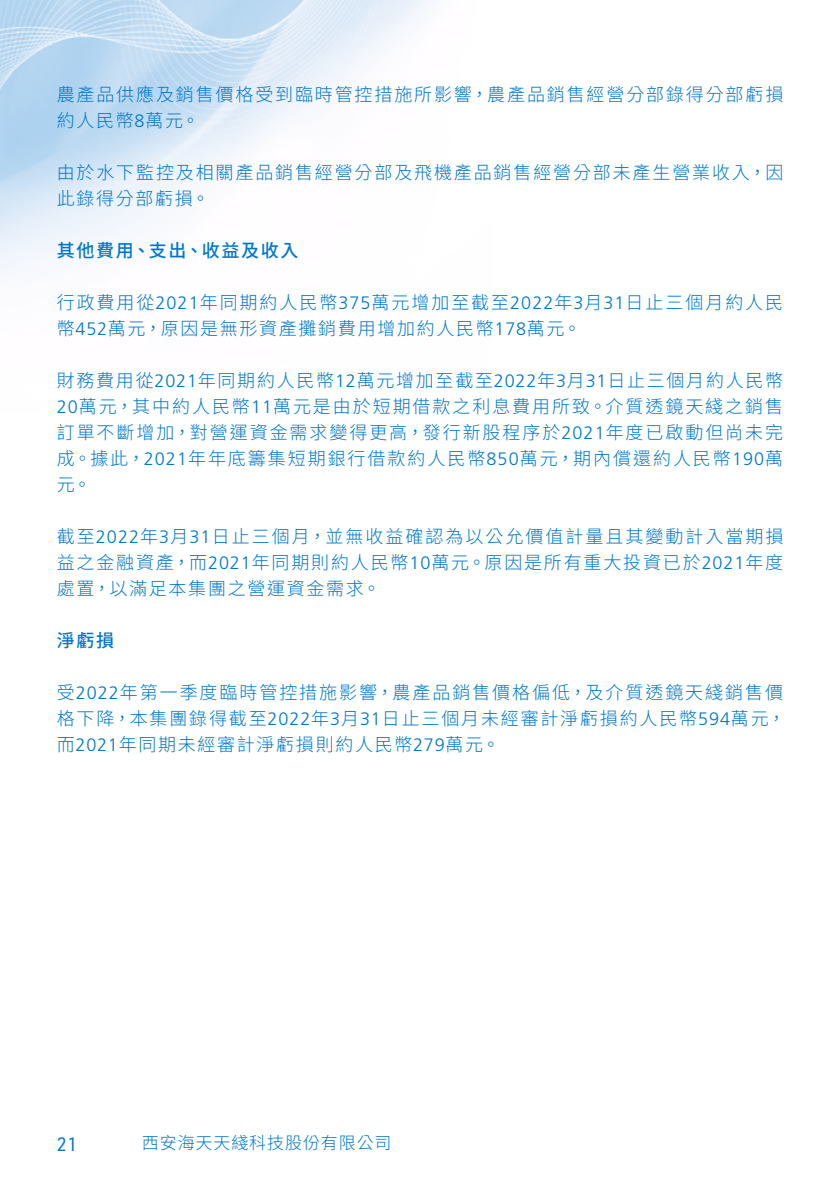
<style>
.page{position:relative;width:840px;height:1191px;background:#fff}
.page>*{position:absolute;margin:0;border:0;box-sizing:border-box;transform-origin:0 0}
.t1{font:19px "URWDIN";color:#0076c8}
.Body_Text{font:300 18px/26px "Source Han Sans TC";letter-spacing:.1em;color:#0076c8}
.Heading_2{font:500 18px "Source Han Sans TC";letter-spacing:.095em;color:#0076c8}
.t2{font:300 17px "Source Han Sans TC";letter-spacing:.05em;color:#0076c8}
.s1{font-family:"Frutiger LT Std"}
</style>
<div class="page">
<img style="left:0;top:0;width:433px;height:273px">
<p class="Body_Text" style="left:57px;top:82px;width:727px">農產品供應及銷售價格受到臨時管控措施所影響，農產品銷售經營分部錄得分部虧損約人民幣<span class="s1">8</span>萬元。</p>
<p class="Body_Text" style="left:57px;top:160px;width:727px">由於水下監控及相關產品銷售經營分部及飛機產品銷售經營分部未產生營業收入，因此錄得分部虧損。</p>
<p class="Heading_2" style="left:57px;top:240px;width:243px">其他費用、支出、收益及收入</p>
<p class="Body_Text" style="left:57px;top:290px;width:727px">行政費用從<span class="s1">2021</span>年同期約人民幣<span class="s1">375</span>萬元增加至截至<span class="s1">2022</span>年<span class="s1">3</span>月<span class="s1">31</span>日止三個月約人民幣<span class="s1">452</span>萬元，原因是無形資產攤銷費用增加約人民幣<span class="s1">178</span>萬元。</p>
<p class="Body_Text" style="left:57px;top:368px;width:727px;text-align:justify">財務費用從<span class="s1">2021</span>年同期約人民幣<span class="s1">12</span>萬元增加至截至<span class="s1">2022</span>年<span class="s1">3</span>月<span class="s1">31</span>日止三個月約人民幣<span class="s1">20</span>萬元，其中約人民幣<span class="s1">11</span>萬元是由於短期借款之利息費用所致。介質透鏡天綫之銷售訂單不斷增加，對營運資金需求變得更高，發行新股程序於<span class="s1">2021</span>年度已啟動但尚未完成。據此，<span class="s1">2021</span>年年底籌集短期銀行借款約人民幣<span class="s1">850</span>萬元，期內償還約人民幣<span class="s1">190</span>萬元。</p>
<p class="Body_Text" style="left:57px;top:524px;width:727px;text-align:justify">截至<span class="s1">2022</span>年<span class="s1">3</span>月<span class="s1">31</span>日止三個月，並無收益確認為以公允價值計量且其變動計入當期損益之金融資產，而<span class="s1">2021</span>年同期則約人民幣<span class="s1">10</span>萬元。原因是所有重大投資已於<span class="s1">2021</span>年度處置，以滿足本集團之營運資金需求。</p>
<p class="Heading_2" style="left:57px;top:630px;width:59px">淨虧損</p>
<p class="Body_Text" style="left:57px;top:680px;width:729px">受<span class="s1">2022</span>年第一季度臨時管控措施影響，農產品銷售價格偏低，及介質透鏡天綫銷售價格下降，本集團錄得截至<span class="s1">2022</span>年<span class="s1">3</span>月<span class="s1">31</span>日止三個月未經審計淨虧損約人民幣<span class="s1">594</span>萬元，而<span class="s1">2021</span>年同期未經審計淨虧損則約人民幣<span class="s1">279</span>萬元。</p>
<p class="t1" style="left:57px;top:1131px;width:22px">21</p>
<p class="t2" style="left:142px;top:1133px;width:251px">西安海天天綫科技股份有限公司</p>
</div>
